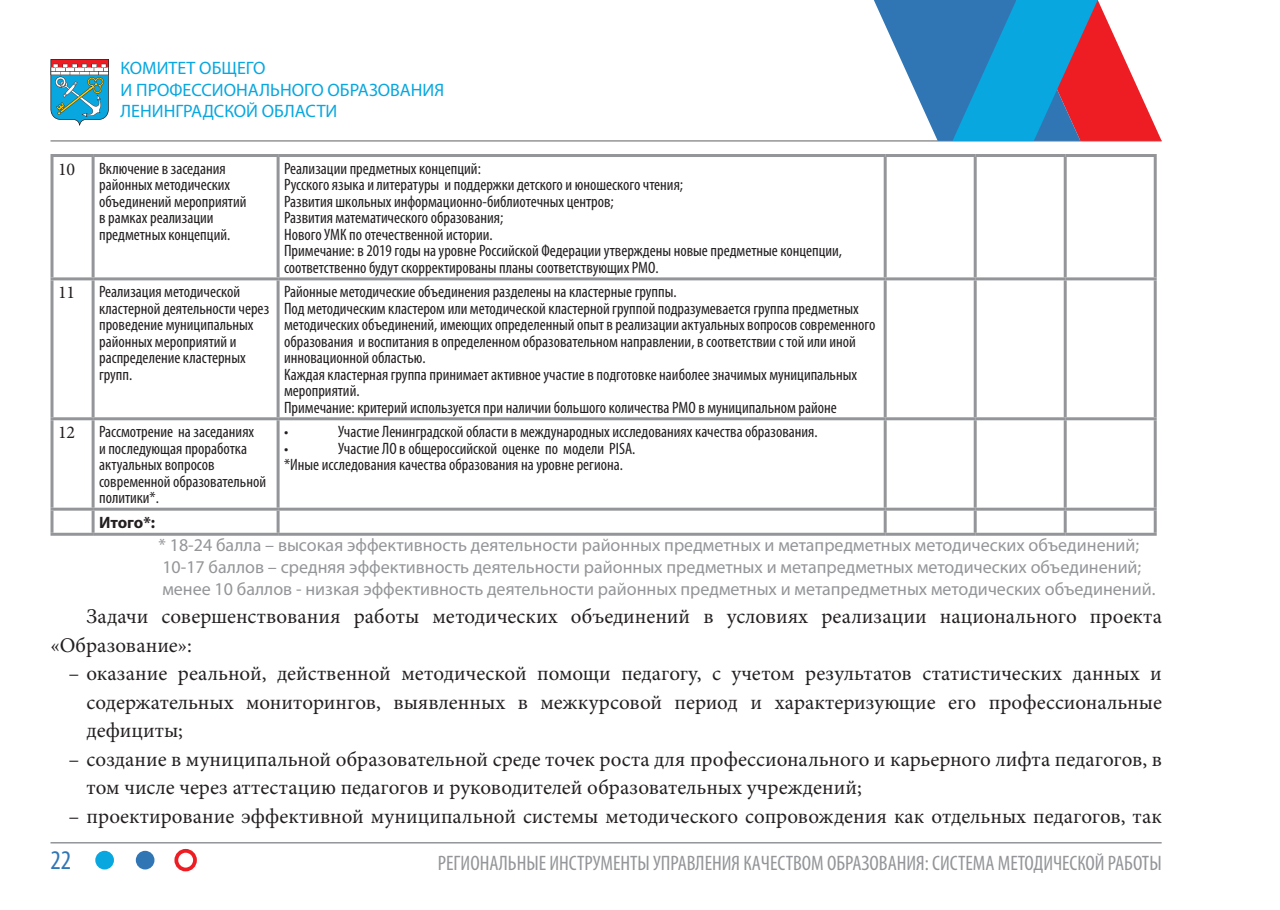
<style>
.page{position:relative;width:1280px;height:910px;background:#fff}
.page>*{position:absolute;margin:0;border:0;box-sizing:border-box;transform-origin:0 0}
.t1{font:condensed 27px "Myriad Pro";color:#3076b5}
.t2{font:21px/28.5px "Minion Pro";color:#231f20}
.t3{font:condensed 21px "Myriad Pro";color:#939598}
.t4{font:18px/21.6px "Myriad Pro";color:#939598}
.t5{font:18px/21.6px "Myriad Pro";color:#08a7e0}
.t6{font:18px "Minion Pro";color:#231f20}
.t7{font:condensed 16.5px/16.5px "Myriad Pro";color:#231f20}
.t8{font:700 16.5px "Myriad Pro";letter-spacing:-.01em;color:#231f20}
</style>
<div class="page">
<hr style="left:51px;top:140px;width:1111px;height:2px;background:#939598">
<hr style="left:51px;top:842px;width:1111px;height:1px;background:#939598">
<svg style="left:874px;top:0;width:288px;height:141px"></svg>
<div style="left:95px;top:851px;width:19px;height:18px;background:#08a7e0;border-radius:50%"></div>
<div style="left:136px;top:851px;width:18px;height:18px;background:#3076b5;border-radius:50%"></div>
<div style="left:174px;top:849px;width:23px;height:22px;border:4px solid #ee1d23;border-radius:50%"></div>
<svg style="left:51px;top:59px;width:58px;height:67px"></svg>
<hr style="left:51px;top:154px;width:42px;height:3px;background:#939598">
<hr style="left:51px;top:157px;width:3px;height:120px;background:#939598">
<hr style="left:93px;top:154px;width:185px;height:3px;background:#939598">
<hr style="left:92px;top:157px;width:3px;height:120px;background:#939598">
<hr style="left:278px;top:154px;width:607px;height:3px;background:#939598">
<hr style="left:277px;top:157px;width:3px;height:120px;background:#939598">
<hr style="left:885px;top:154px;width:90px;height:3px;background:#939598">
<hr style="left:884px;top:157px;width:3px;height:120px;background:#939598">
<hr style="left:975px;top:154px;width:90px;height:3px;background:#939598">
<hr style="left:974px;top:157px;width:3px;height:120px;background:#939598">
<hr style="left:1065px;top:154px;width:92px;height:3px;background:#939598">
<hr style="left:1064px;top:157px;width:3px;height:120px;background:#939598">
<hr style="left:1154px;top:157px;width:3px;height:120px;background:#939598">
<hr style="left:51px;top:277px;width:42px;height:3px;background:#939598">
<hr style="left:51px;top:280px;width:3px;height:137px;background:#939598">
<hr style="left:93px;top:277px;width:185px;height:3px;background:#939598">
<hr style="left:92px;top:280px;width:3px;height:137px;background:#939598">
<hr style="left:278px;top:277px;width:607px;height:3px;background:#939598">
<hr style="left:277px;top:280px;width:3px;height:137px;background:#939598">
<hr style="left:885px;top:277px;width:90px;height:3px;background:#939598">
<hr style="left:884px;top:280px;width:3px;height:137px;background:#939598">
<hr style="left:975px;top:277px;width:90px;height:3px;background:#939598">
<hr style="left:974px;top:280px;width:3px;height:137px;background:#939598">
<hr style="left:1065px;top:277px;width:92px;height:3px;background:#939598">
<hr style="left:1064px;top:280px;width:3px;height:137px;background:#939598">
<hr style="left:1154px;top:280px;width:3px;height:137px;background:#939598">
<hr style="left:51px;top:417px;width:42px;height:3px;background:#939598">
<hr style="left:51px;top:420px;width:3px;height:88px;background:#939598">
<hr style="left:93px;top:417px;width:185px;height:3px;background:#939598">
<hr style="left:92px;top:420px;width:3px;height:88px;background:#939598">
<hr style="left:278px;top:417px;width:607px;height:3px;background:#939598">
<hr style="left:277px;top:420px;width:3px;height:88px;background:#939598">
<hr style="left:885px;top:417px;width:90px;height:3px;background:#939598">
<hr style="left:884px;top:420px;width:3px;height:88px;background:#939598">
<hr style="left:975px;top:417px;width:90px;height:3px;background:#939598">
<hr style="left:974px;top:420px;width:3px;height:88px;background:#939598">
<hr style="left:1065px;top:417px;width:92px;height:3px;background:#939598">
<hr style="left:1064px;top:420px;width:3px;height:88px;background:#939598">
<hr style="left:1154px;top:420px;width:3px;height:88px;background:#939598">
<hr style="left:51px;top:508px;width:42px;height:3px;background:#939598">
<hr style="left:51px;top:511px;width:3px;height:22px;background:#939598">
<hr style="left:93px;top:508px;width:185px;height:3px;background:#939598">
<hr style="left:92px;top:511px;width:3px;height:22px;background:#939598">
<hr style="left:278px;top:508px;width:607px;height:3px;background:#939598">
<hr style="left:277px;top:511px;width:3px;height:22px;background:#939598">
<hr style="left:885px;top:508px;width:90px;height:3px;background:#939598">
<hr style="left:884px;top:511px;width:3px;height:22px;background:#939598">
<hr style="left:975px;top:508px;width:90px;height:3px;background:#939598">
<hr style="left:974px;top:511px;width:3px;height:22px;background:#939598">
<hr style="left:1065px;top:508px;width:92px;height:3px;background:#939598">
<hr style="left:1064px;top:511px;width:3px;height:22px;background:#939598">
<hr style="left:1154px;top:511px;width:3px;height:22px;background:#939598">
<hr style="left:51px;top:533px;width:42px;height:3px;background:#939598">
<hr style="left:93px;top:533px;width:185px;height:3px;background:#939598">
<hr style="left:278px;top:533px;width:607px;height:3px;background:#939598">
<hr style="left:885px;top:533px;width:90px;height:3px;background:#939598">
<hr style="left:975px;top:533px;width:90px;height:3px;background:#939598">
<hr style="left:1065px;top:533px;width:92px;height:3px;background:#939598">
<p class="t5" style="left:121px;top:57px;width:325px">КОМИТЕТ ОБЩЕГО<br>И ПРОФЕССИОНАЛЬНОГО ОБРАЗОВАНИЯ<br>ЛЕНИНГРАДСКОЙ ОБЛАСТИ</p>
<p class="t6" style="left:58px;top:157px;width:19px">10</p>
<p class="t7" style="left:99px;top:160px;width:149px">Включение в заседания районных методических объединений мероприятий в рамках реализации предметных концепций.</p>
<p class="t7" style="left:284px;top:160px;width:559px">Реализации предметных концепций:<br>Русского языка и литературы и поддержки детского и юношеского чтения;<br>Развития школьных информационно-библиотечных центров;<br>Развития математического образования;<br>Нового УМК по отечественной истории.<br>Примечание: в 2019 годы на уровне Российской Федерации утверждены новые предметные концепции, соответственно будут скорректированы планы соответствующих РМО.</p>
<p class="t6" style="left:58px;top:280px;width:19px">11</p>
<p class="t7" style="left:99px;top:283px;width:172px">Реализация методической кластерной деятельности через проведение муниципальных районных мероприятий и распределение кластерных групп.</p>
<p class="t7" style="left:284px;top:283px;width:593px">Районные методические объединения разделены на кластерные группы.<br>Под методическим кластером или методической кластерной группой подразумевается группа предметных методических объединений, имеющих определенный опыт в реализации актуальных вопросов современного образования и воспитания в определенном образовательном направлении, в соответствии с той или иной инновационной областью.<br>Каждая кластерная группа принимает активное участие в подготовке наиболее значимых муниципальных мероприятий.<br>Примечание: критерий используется при наличии большого количества РМО в муниципальном районе</p>
<p class="t6" style="left:58px;top:420px;width:19px">12</p>
<p class="t7" style="left:99px;top:423px;width:168px">Рассмотрение на заседаниях<br>и последующая проработка актуальных вопросов современной образовательной политики*.</p>
<p class="t7" style="left:284px;top:423px;width:6px">•</p>
<p class="t7" style="left:338px;top:423px;width:481px">Участие Ленинградской области в международных исследованиях качества образования.</p>
<p class="t7" style="left:284px;top:440px;width:353px;text-indent:54px">Участие ЛО в общероссийской оценке по модели PISA. *Иные исследования качества образования на уровне региона.</p>
<p class="t7" style="left:284px;top:440px;width:6px">•</p>
<p class="t8" style="left:99px;top:511px;width:58px">Итого*:</p>
<p class="t4" style="left:159px;top:534px;width:998px">* 18-24 балла – высокая эффективность деятельности районных предметных и метапредметных методических объединений;<br>10-17 баллов – средняя эффективность деятельности районных предметных и метапредметных методических объединений; менее 10 баллов - низкая эффективность деятельности районных предметных и метапредметных методических объединений.</p>
<p class="t2" style="left:51px;top:602px;width:1113px;text-indent:36px">Задачи совершенствования работы методических объединений в условиях реализации национального проекта «Образование»:</p>
<p class="t2" style="left:87px;top:659px;width:1077px;text-align:justify;text-indent:-18px">– оказание реальной, действенной методической помощи педагогу, с учетом результатов статистических данных и содержательных мониторингов, выявленных в межкурсовой период и характеризующие его профессиональные дефициты;</p>
<p class="t2" style="left:87px;top:745px;width:1077px;text-indent:-18px">– создание в муниципальной образовательной среде точек роста для профессионального и карьерного лифта педагогов, в том числе через аттестацию педагогов и руководителей образовательных учреждений;</p>
<p class="t2" style="left:69px;top:802px;width:1095px">– проектирование эффективной муниципальной системы методического сопровождения как отдельных педагогов, так</p>
<h1 class="t1" style="left:51px;top:844px;width:22px">22</h1>
<p class="t3" style="left:438px;top:850px;width:725px">РЕГИОНАЛЬНЫЕ ИНСТРУМЕНТЫ УПРАВЛЕНИЯ КАЧЕСТВОМ ОБРАЗОВАНИЯ: СИСТЕМА МЕТОДИЧЕСКОЙ РАБОТЫ</p>
</div>
